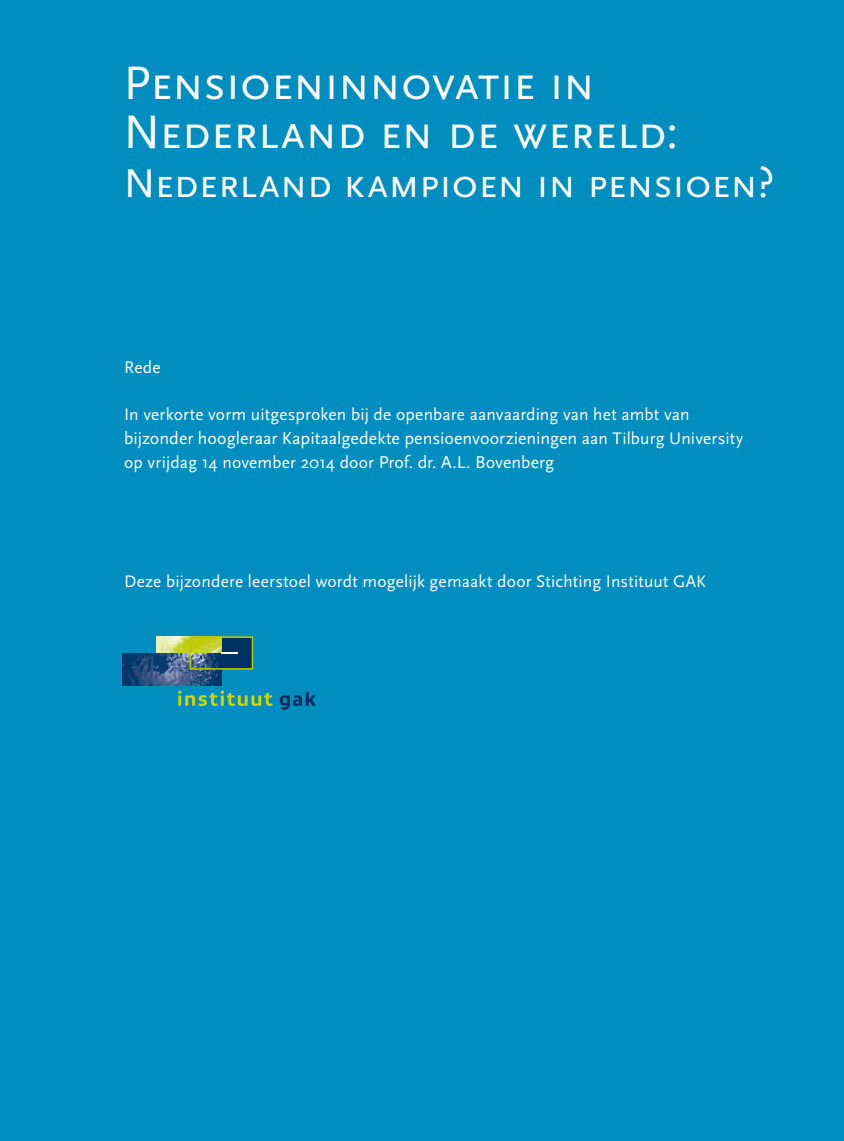
<style>
.page{position:relative;width:844px;height:1141px;background:#fff}
.page>*{position:absolute;margin:0;border:0;box-sizing:border-box;transform-origin:0 0}
.t1{font:49px/49px "Scala Sans Caps";letter-spacing:-.02em;color:#fff}
.t2{font:42px "Scala Sans Caps";letter-spacing:-.01em;color:#fff}
.t3{font:17.85px "Scala Sans OT";color:#fff}
.t4{font:17.5px "Scala Sans OT";letter-spacing:.01em;color:#fff}
.s1{font-size:17.5px}
.s2{font-size:17.85px}
</style>
<div class="page">
<div style="left:0;top:0;width:843px;height:1141px;background:#008dbf"></div>
<img style="left:156px;top:636px;width:34px;height:18px">
<img style="left:123px;top:654px;width:98px;height:31px">
<svg style="left:190px;top:636px;width:63px;height:34px;background:#557554"></svg>
<svg style="left:178px;top:691px;width:94px;height:15px"></svg>
<svg style="left:280px;top:692px;width:35px;height:18px"></svg>
<h1 class="t1" style="left:123px;top:59px;width:556px">Pensioeninnovatie in<br>Nederland en de wereld:</h1>
<h2 class="t2" style="left:124px;top:160px;width:652px">Nederland kampioen in pensioen?</h2>
<p class="t4" style="left:124px;top:357px;width:38px">Rede</p>
<p class="t4" style="left:124px;top:405px;width:567px">In verkorte vorm uitgesproken bij de openbare aanvaarding van het ambt van</p>
<p class="t3" style="left:124px;top:429px;width:620px">bijzonder hoogleraar Kapitaalgedekte pensioenvoorzieningen <span class="s1">aan Tilburg University</span></p>
<p class="t4" style="left:124px;top:453px;width:431px">op vrijdag 14 november 2014 door <span class="s2">Prof. dr. A.L. Bovenberg</span></p>
<p class="t4" style="left:124px;top:572px;width:583px">Deze bijzondere leerstoel wordt mogelijk gemaakt door Stichting Instituut GAK</p>
</div>
